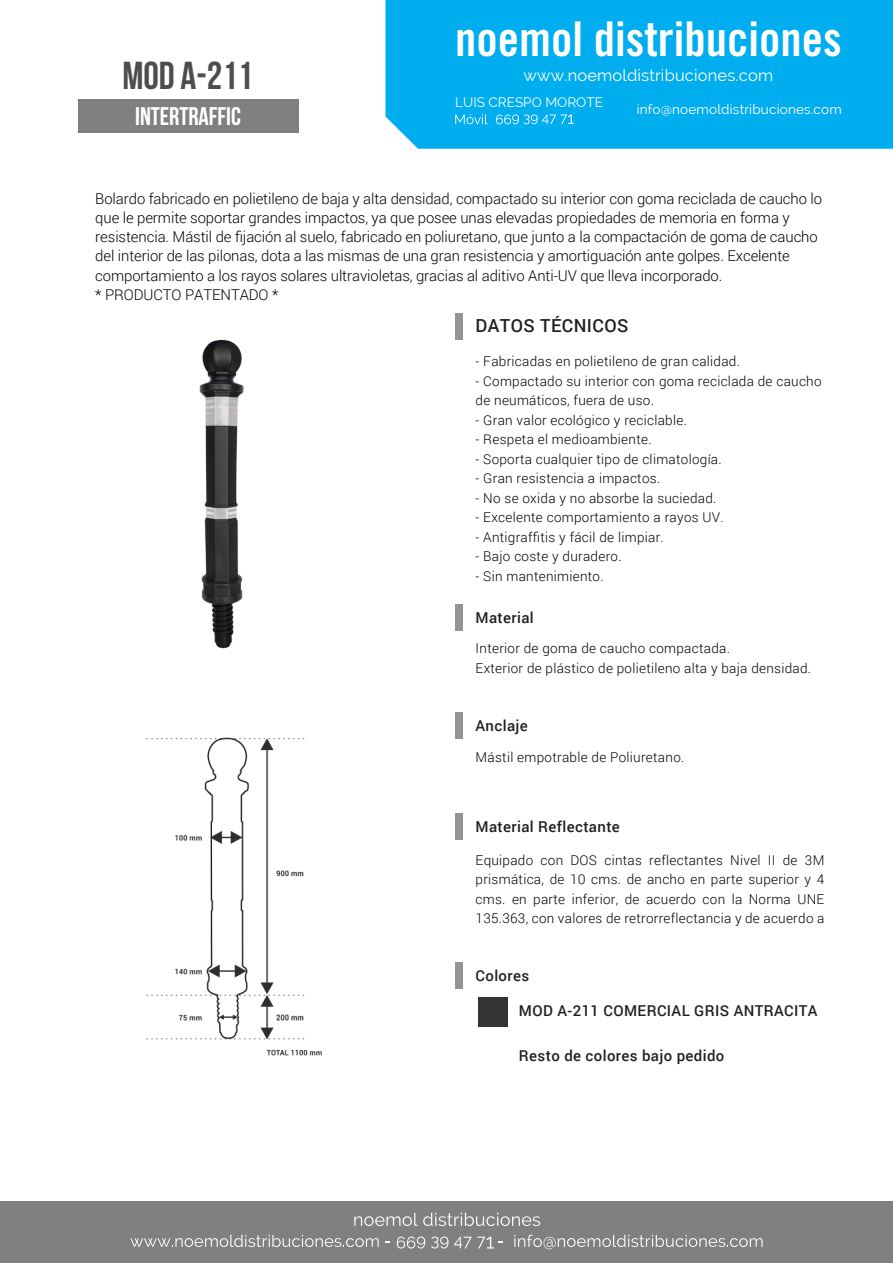
<style>
.page{position:relative;width:893px;height:1263px;background:#fff}
.page>*{position:absolute;margin:0;border:0;box-sizing:border-box;transform-origin:0 0}
.t1{font:48px "Trade Gothic Bold Cond Twenty";color:#fff}
.t2{font:39px "Bebas Neue";letter-spacing:-.005em;color:#4d4d4f}
.t3{font:25.5px "Bebas Neue";letter-spacing:-.005em;color:#fff}
.t4{font:500 18px "Roboto";letter-spacing:.025em;color:#231f20}
.t5{font:16.5px "Raleway";letter-spacing:.01em;color:#fff}
.t6{font:500 15px "Roboto";letter-spacing:.025em;color:#231f20}
.t7{font:300 14.85px/19.2px "Roboto";letter-spacing:-.005em;color:#000}
.t8{font:300 13.5px/19.5px "Roboto";letter-spacing:.02em;color:#000}
.t9{font:13.5px "Raleway";letter-spacing:.015em;color:#fff}
</style>
<div class="page">
<div style="left:78px;top:99px;width:221px;height:34px;background:#808080"></div>
<div style="left:455px;top:313px;width:8px;height:27px;background:#929497"></div>
<div style="left:455px;top:604px;width:8px;height:27px;background:#929497"></div>
<div style="left:386px;top:0;width:507px;height:149px;background:#00adee"></div>
<svg style="left:496px;top:115px;width:78px;height:9px"></svg>
<svg style="left:385px;top:105px;width:103px;height:44px;background:#24b8f0"></svg>
<div style="left:0;top:1201px;width:893px;height:62px;background:#808080"></div>
<svg style="left:354px;top:1213px;width:186px;height:13px"></svg>
<svg style="left:130px;top:1235px;width:249px;height:12px"></svg>
<svg style="left:397px;top:1236px;width:28px;height:12px"></svg>
<svg style="left:431px;top:1236px;width:17px;height:12px"></svg>
<svg style="left:454px;top:1237px;width:49px;height:11px"></svg>
<svg style="left:514px;top:1234px;width:249px;height:15px"></svg>
<img style="left:199px;top:339px;width:45px;height:310px">
<img style="left:146px;top:737px;width:176px;height:319px">
<div style="left:455px;top:712px;width:8px;height:27px;background:#929497"></div>
<div style="left:455px;top:813px;width:8px;height:27px;background:#929497"></div>
<div style="left:455px;top:962px;width:8px;height:27px;background:#929497"></div>
<div style="left:478px;top:997px;width:29px;height:29px;background:#333"></div>
<h2 class="t2" style="left:123px;top:54px;width:132px">MOD A-211</h2>
<h3 class="t3" style="left:135px;top:102px;width:107px">INTERTRAFFIC</h3>
<h1 class="t1" style="left:455px;top:10px;width:388px">noemol distribuciones</h1>
<p class="t5" style="left:524px;top:65px;width:251px">www.noemoldistribuciones.com</p>
<p class="t9" style="left:637px;top:101px;width:207px">info@noemoldistribuciones.com</p>
<p class="t9" style="left:455px;top:94px;width:149px">LUIS CRESPO MOROTE</p>
<p class="t7" style="left:95px;top:189px;width:728px">Bolardo fabricado en polietileno de baja y alta densidad, compactado su interior con goma reciclada de caucho lo que le permite soportar grandes impactos, ya que posee unas elevadas propiedades de memoria en forma y resistencia. Mástil de fijación al suelo, fabricado en poliuretano, que junto a la compactación de goma de caucho del interior de las pilonas, dota a las mismas de una gran resistencia y amortiguación ante golpes. Excelente comportamiento a los rayos solares ultravioletas, gracias al aditivo Anti-UV que lleva incorporado.<br>* PRODUCTO PATENTADO *</p>
<h3 class="t4" style="left:476px;top:313px;width:154px">DATOS TÉCNICOS</h3>
<p class="t8" style="left:476px;top:351px;width:266px">- Fabricadas en polietileno de gran calidad.</p>
<p class="t8" style="left:476px;top:371px;width:347px">- Compactado su interior con goma reciclada de caucho de neumáticos, fuera de uso.</p>
<p class="t8" style="left:476px;top:410px;width:213px">- Gran valor ecológico y reciclable.</p>
<p class="t8" style="left:476px;top:429px;width:177px">- Respeta el medioambiente.</p>
<p class="t8" style="left:476px;top:449px;width:248px">- Soporta cualquier tipo de climatología.</p>
<p class="t8" style="left:476px;top:468px;width:186px">- Gran resistencia a impactos.</p>
<p class="t8" style="left:476px;top:488px;width:242px">- No se oxida y no absorbe la suciedad.</p>
<p class="t8" style="left:476px;top:507px;width:250px">- Excelente comportamiento a rayos UV.</p>
<p class="t8" style="left:476px;top:527px;width:190px">- Antigraffitis y fácil de limpiar.</p>
<p class="t8" style="left:476px;top:546px;width:147px">- Bajo coste y duradero.</p>
<p class="t8" style="left:476px;top:566px;width:129px">- Sin mantenimiento.</p>
<p class="t6" style="left:476px;top:607px;width:60px">Material</p>
<p class="t8" style="left:476px;top:638px;width:337px">Interior de goma de caucho compactada.<br>Exterior de plástico de polietileno alta y baja densidad.</p>
<p class="t6" style="left:476px;top:715px;width:54px">Anclaje</p>
<p class="t8" style="left:476px;top:747px;width:210px">Mástil empotrable de Poliuretano.</p>
<p class="t6" style="left:476px;top:816px;width:146px">Material Reflectante</p>
<p class="t8" style="left:476px;top:850px;width:350px;text-align:justify">Equipado con DOS cintas reflectantes Nivel II de 3M prismática, de 10 cms. de ancho en parte superior y 4 cms. en parte inferior, de acuerdo con la Norma UNE 135.363, con valores de retrorreflectancia y de acuerdo a</p>
<p class="t6" style="left:476px;top:965px;width:55px">Colores</p>
<p class="t6" style="left:519px;top:1000px;width:300px">MOD A-211 COMERCIAL GRIS ANTRACITA</p>
<p class="t6" style="left:519px;top:1045px;width:207px">Resto de colores bajo pedido</p>
</div>
